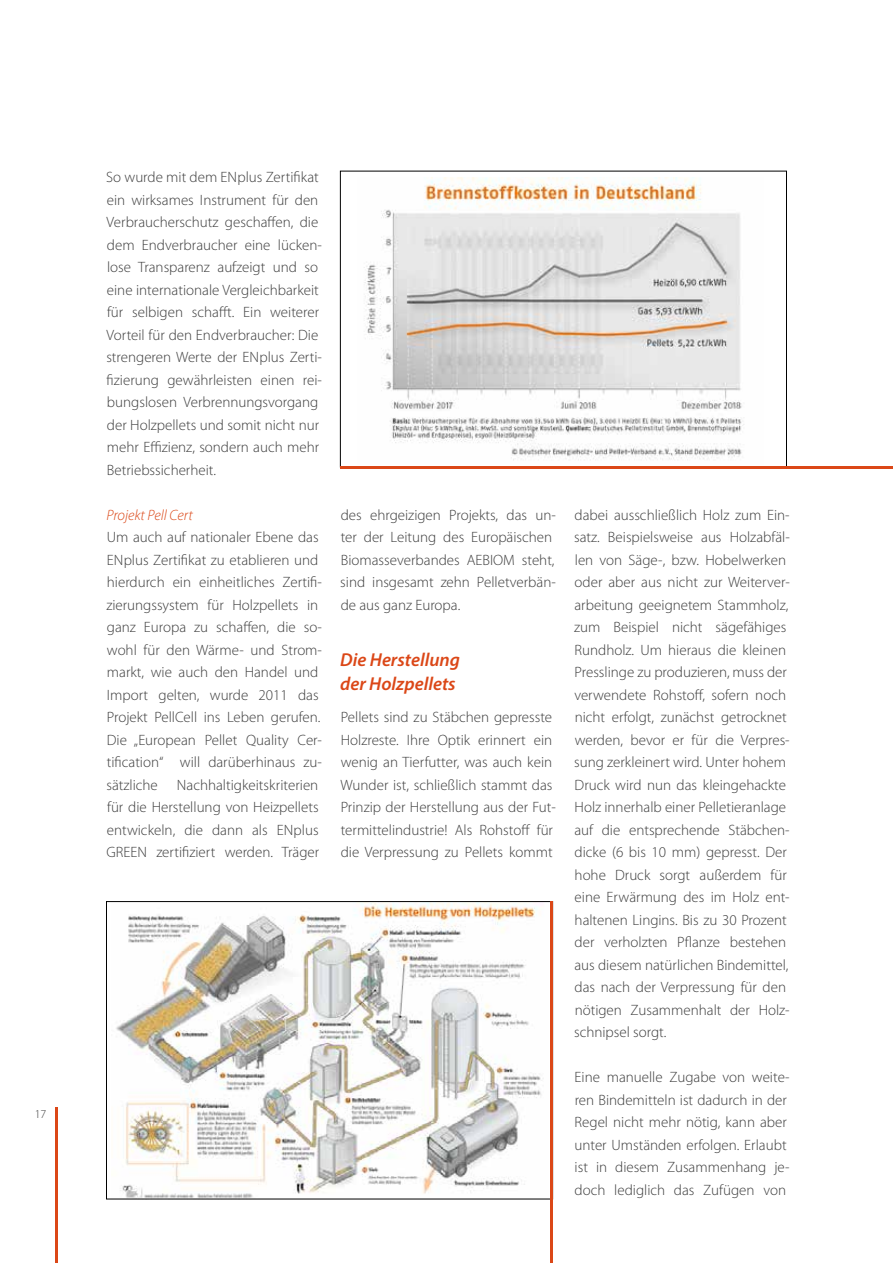
<style>
.page{position:relative;width:893px;height:1263px;background:#fff}
.page>*{position:absolute;margin:0;border:0;box-sizing:border-box;transform-origin:0 0}
.t1{font:italic 600 18.75px/24px "Myriad Pro";color:#db4717}
.t2{font:300 15px/22.5px "Myriad Pro";color:#3c3c3c}
.t3{font:italic 300 15px "Myriad Pro";color:#db4717}
.t4{font:300 12px "Myriad Pro";color:#3c3c3c}
</style>
<div class="page">
<hr style="left:55px;top:1108px;width:2px;height:155px;background:#db4717">
<img style="left:116px;top:903px;width:426px;height:294px">
<hr style="left:550px;top:901px;width:3px;height:362px;background:#db4717">
<hr style="left:340px;top:466px;width:553px;height:3px;background:#db4717">
<img style="left:364px;top:177px;width:380px;height:284px">
<p class="t4" style="left:35px;top:1106px;width:13px">17</p>
<p class="t2" style="left:106px;top:166px;width:217px">So wurde mit dem ENplus Zertifikat ein wirksames Instrument für den Verbraucherschutz geschaffen, die dem Endverbraucher eine lücken&shy;lose Transparenz aufzeigt und so eine internationale Vergleichbarkeit für selbigen schafft. Ein weiterer Vorteil für den Endverbraucher: Die strengeren Werte der ENplus Zerti&shy;fizierung gewährleisten einen rei&shy;bungslosen Verbrennungsvorgang der Holzpellets und somit nicht nur mehr Effizienz, sondern auch mehr Betriebssicherheit.</p>
<p class="t3" style="left:106px;top:506px;width:88px">Projekt Pell Cert</p>
<p class="t2" style="left:106px;top:526px;width:217px">Um auch auf nationaler Ebene das<br>ENplus Zertifikat zu etablieren und hierdurch ein einheitliches Zertifi&shy;zierungssystem für Holzpellets in ganz Europa zu schaffen, die so&shy;wohl für den Wärme- und Strom&shy;markt, wie auch den Handel und<br>Import gelten, wurde 2011 das<br>Projekt PellCell ins Leben gerufen.<br>Die „European Pellet Quality Cer&shy;tification“ will darüberhinaus zu&shy;sätzliche</p>
<p class="t2" style="left:107px;top:773px;width:214px;text-align:justify;text-indent:70px">Nachhaltigkeitskriterien für die Herstellung von Heizpellets entwickeln, die dann als ENplus GREEN zertifiziert werden. Träger</p>
<p class="t2" style="left:340px;top:503px;width:217px">des ehrgeizigen Projekts, das un&shy;ter der Leitung des Europäischen<br>Biomasseverbandes AEBIOM steht, sind insgesamt zehn Pelletverbän&shy;de aus ganz Europa.</p>
<p class="t1" style="left:340px;top:647px;width:121px">Die Herstellung der Holzpellets</p>
<p class="t2" style="left:340px;top:706px;width:217px">Pellets sind zu Stäbchen gepresste Holzreste. Ihre Optik erinnert ein wenig an Tierfutter, was auch kein Wunder ist, schließlich stammt das Prinzip der Herstellung aus der Fut&shy;termittelindustrie! Als Rohstoff für die Verpressung zu Pellets kommt</p>
<p class="t2" style="left:574px;top:503px;width:217px">dabei ausschließlich Holz zum Ein&shy;satz. Beispielsweise aus Holzabfäl&shy;len von Säge-, bzw. Hobelwerken oder aber aus nicht zur Weiterver&shy;arbeitung geeignetem Stammholz, zum Beispiel nicht sägefähiges Rundholz. Um hieraus die kleinen Presslinge zu produzieren, muss der verwendete Rohstoff, sofern noch nicht erfolgt, zunächst getrocknet werden, bevor er für die Verpres&shy;sung zerkleinert wird. Unter hohem Druck wird nun das kleingehackte Holz innerhalb einer Pelletieranlage auf die entsprechende Stäbchen&shy;dicke (6 bis 10 mm) gepresst. Der hohe Druck sorgt außerdem für eine Erwärmung des im Holz ent&shy;haltenen Lingins. Bis zu 30 Prozent der verholzten Pflanze bestehen aus diesem natürlichen Bindemittel, das nach der Verpressung für den nötigen Zusammenhalt der Holz&shy;schnipsel sorgt.</p>
<p class="t2" style="left:574px;top:1066px;width:217px">Eine manuelle Zugabe von weite&shy;ren Bindemitteln ist dadurch in der<br>Regel nicht mehr nötig, kann aber unter Umständen erfolgen. Erlaubt ist in diesem Zusammenhang je&shy;doch lediglich das Zufügen von</p>
</div>
